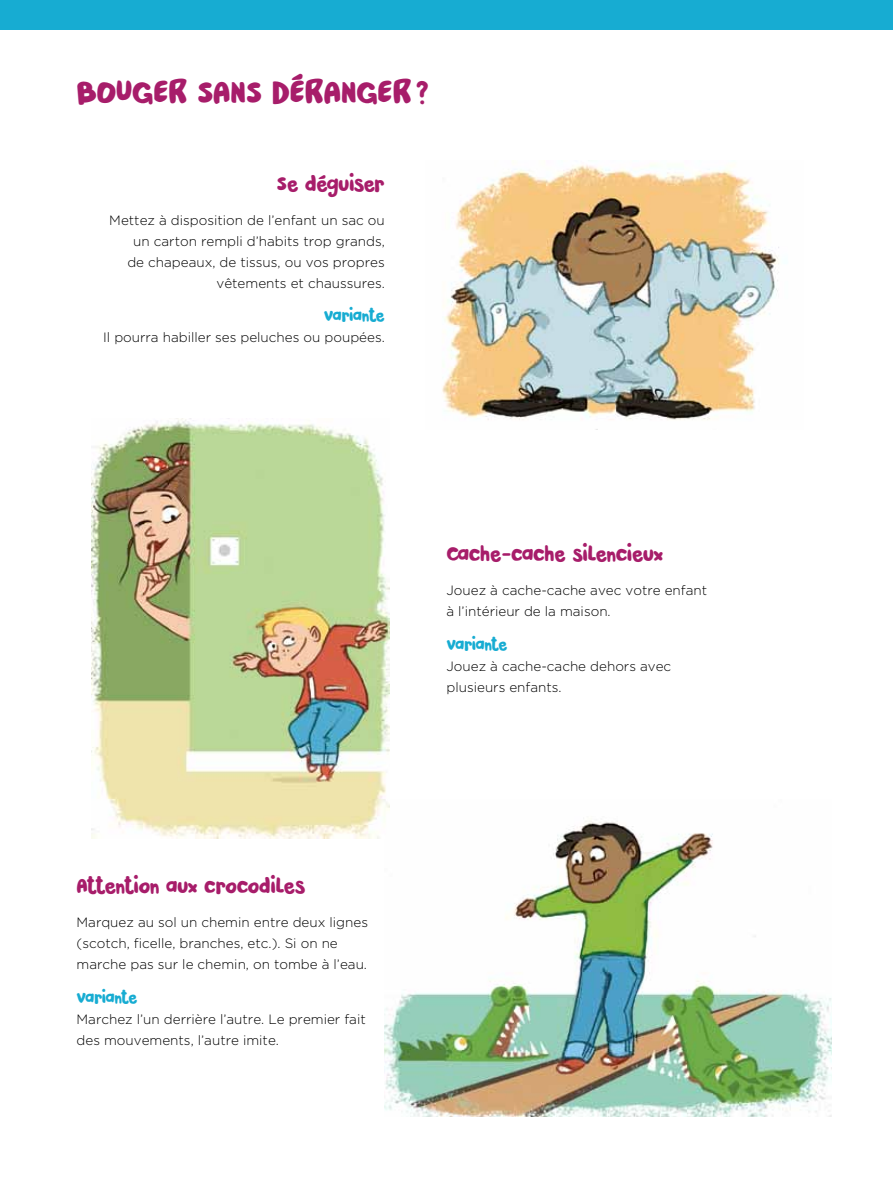
<style>
.page{position:relative;width:893px;height:1191px;background:#fff}
.page>*{position:absolute;margin:0;border:0;box-sizing:border-box;transform-origin:0 0}
.t1{font:33px "Pardesi";letter-spacing:-.015em;color:#a71d6a}
.t2{font:21px "Pardesi";letter-spacing:-.03em;color:#a71d6a}
.t3{font:16.5px "Pardesi";letter-spacing:-.05em;color:#17acd2}
.t4{font:300 13.5px/21px "Gotham";color:#000}
</style>
<div class="page">
<div style="left:0;top:0;width:893px;height:30px;background:#17acd2"></div>
<img style="left:385px;top:804px;width:446px;height:312px">
<img style="left:91px;top:419px;width:298px;height:419px">
<img style="left:442px;top:164px;width:337px;height:256px">
<h1 class="t1" style="left:77px;top:68px;width:354px">BOUGER SANS DÉRANGER?</h1>
<h2 class="t2" style="left:277px;top:168px;width:109px">SE DÉGUISER</h2>
<p class="t4" style="left:109px;top:209px;width:277px;text-align:right">Mettez à disposition de l’enfant un sac ou un carton rempli d’habits trop grands,<br>de chapeaux, de tissus, ou vos propres vêtements et chaussures.</p>
<p class="t3" style="left:324px;top:303px;width:62px">VARIANTE</p>
<p class="t4" style="left:103px;top:327px;width:283px">Il pourra habiller ses peluches ou poupées.</p>
<h2 class="t2" style="left:77px;top:870px;width:231px">ATTENTION AUX CROCODILES</h2>
<p class="t4" style="left:77px;top:911px;width:293px">Marquez au sol un chemin entre deux lignes (scotch, ficelle, branches, etc.). Si on ne marche pas sur le chemin, on tombe à l’eau.</p>
<p class="t3" style="left:77px;top:985px;width:62px">VARIANTE</p>
<p class="t4" style="left:77px;top:1008px;width:291px">Marchez l’un derrière l’autre. Le premier fait des mouvements, l’autre imite.</p>
<h2 class="t2" style="left:446px;top:538px;width:218px">CACHE-CACHE SILENCIEUX</h2>
<p class="t4" style="left:446px;top:579px;width:262px">Jouez à cache-cache avec votre enfant à l’intérieur de la maison.</p>
<p class="t3" style="left:446px;top:631px;width:62px">VARIANTE</p>
<p class="t4" style="left:446px;top:655px;width:226px">Jouez à cache-cache dehors avec plusieurs enfants.</p>
</div>
